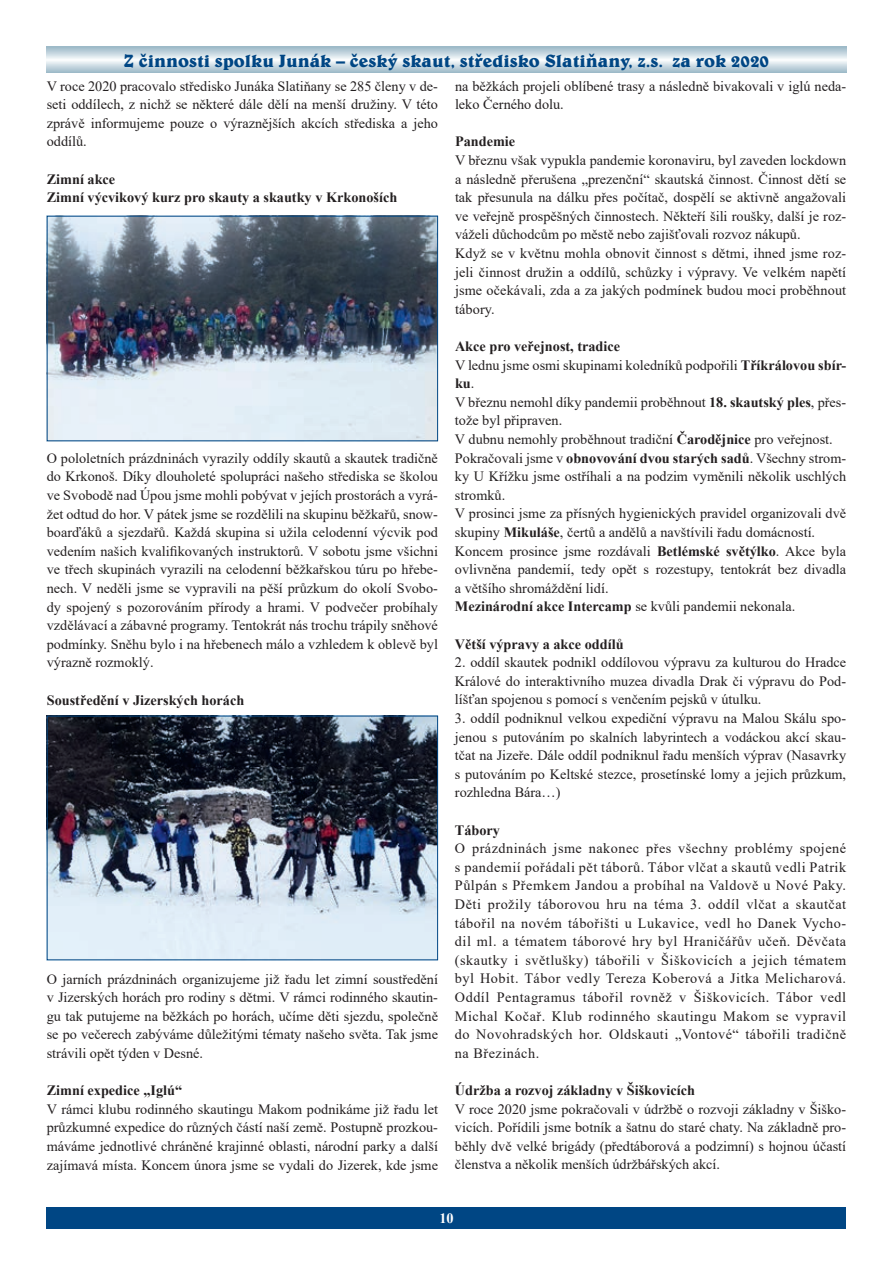
<style>
.page{position:relative;width:893px;height:1263px;background:#fff}
.page>*{position:absolute;margin:0;border:0;box-sizing:border-box;transform-origin:0 0}
.t1{font:700 18px "Belwe AT";color:#004684}
.t2{font:14.25px/18.6px "Times New Roman";color:#231f20;text-align:justify}
.t3{font:700 14.25px/18.6px "Times New Roman";color:#231f20}
.t4{font:700 14.25px "Times New Roman";color:#fff}
.s1{font-weight:700}
</style>
<div class="page">
<div style="left:47px;top:1208px;width:799px;height:21px;background:#004684"></div>
<svg style="left:47px;top:47px;width:799px;height:25px"></svg>
<img style="left:49px;top:218px;width:387px;height:221px">
<div style="left:47px;top:216px;width:391px;height:225px;border:1px solid #004684"></div>
<img style="left:49px;top:718px;width:387px;height:240px">
<div style="left:47px;top:716px;width:391px;height:244px;border:1px solid #004684"></div>
<p class="t1" style="left:124px;top:49px;width:646px">Z činnosti spolku Junák – český skaut, středisko Slatiňany, z.s. za rok 2020</p>
<p class="t2" style="left:47px;top:76px;width:393px">V roce 2020 pracovalo středisko Junáka Slatiňany se 285 členy v de&shy;seti oddílech, z nichž se některé dále dělí na menší družiny. V této zprávě informujeme pouze o výraznějších akcích střediska a jeho oddílů.</p>
<p class="t3" style="left:47px;top:169px;width:352px">Zimní akce<br>Zimní výcvikový kurz pro skauty a skautky v Krkonoších</p>
<p class="t2" style="left:455px;top:76px;width:393px">na běžkách projeli oblíbené trasy a následně bivakovali v iglú neda&shy;leko Černého dolu.</p>
<p class="t3" style="left:455px;top:132px;width:62px">Pandemie</p>
<p class="t2" style="left:455px;top:150px;width:393px;text-align:left">V březnu však vypukla pandemie koronaviru, byl zaveden lockdown a následně přerušena „prezenční“ skautská činnost. Činnost dětí se tak přesunula na dálku přes počítač, dospělí se aktivně angažovali ve veřejně prospěšných činnostech. Někteří šili roušky, další je roz&shy;váželi důchodcům po městě nebo zajišťovali rozvoz nákupů.<br>Když se v květnu mohla obnovit činnost s dětmi, ihned jsme roz&shy;jeli činnost družin a oddílů, schůzky i výpravy. Ve velkém napětí jsme očekávali, zda a za jakých podmínek budou moci proběhnout tábory.</p>
<p class="t2" style="left:455px;top:336px;width:393px;text-align:left"><span class="s1">Akce pro veřejnost, tradice<br></span>V lednu jsme osmi skupinami koledníků podpořili <span class="s1">Tříkrálovou sbír&shy;ku</span>.<br>V březnu nemohl díky pandemii proběhnout <span class="s1">18. skautský ples</span>, přes&shy;tože byl připraven.<br>V dubnu nemohly proběhnout tradiční <span class="s1">Čarodějnice</span> pro veřejnost.<br>Pokračovali jsme v <span class="s1">obnovování dvou starých sadů</span>. Všechny strom&shy;ky U Křížku jsme ostříhali a na podzim vyměnili několik uschlých stromků.<br>V prosinci jsme za přísných hygienických pravidel organizovali dvě skupiny <span class="s1">Mikuláše</span>, čertů a andělů a navštívili řadu domácností.<br>Koncem prosince jsme rozdávali <span class="s1">Betlémské světýlko</span>. Akce byla ovlivněna pandemií, tedy opět s rozestupy, tentokrát bez divadla a většího shromáždění lidí.<br><span class="s1">Mezinárodní akce Intercamp</span> se kvůli pandemii nekonala.</p>
<p class="t3" style="left:455px;top:634px;width:170px">Větší výpravy a akce oddílů</p>
<p class="t2" style="left:455px;top:653px;width:393px">2. oddíl skautek podnikl oddílovou výpravu za kulturou do Hradce Králové do interaktivního muzea divadla Drak či výpravu do Pod&shy;líšťan spojenou s pomocí s venčením pejsků v útulku.</p>
<p class="t2" style="left:455px;top:708px;width:393px">3. oddíl podniknul velkou expediční výpravu na Malou Skálu spo&shy;jenou s putováním po skalních labyrintech a vodáckou akcí skau&shy;tčat na Jizeře. Dále oddíl podniknul řadu menších výprav (Nasavrky s putováním po Keltské stezce, prosetínské lomy a jejich průzkum, rozhledna Bára…)</p>
<p class="t3" style="left:455px;top:820px;width:47px">Tábory</p>
<p class="t2" style="left:455px;top:839px;width:393px">O prázdninách jsme nakonec přes všechny problémy spojené s pandemií pořádali pět táborů. Tábor vlčat a skautů vedli Patrik Půlpán s Přemkem Jandou a probíhal na Valdově u Nové Paky.<br>Děti prožily táborovou hru na téma 3. oddíl vlčat a skautčat tábořil na novém tábořišti u Lukavice, vedl ho Danek Vycho&shy;dil ml. a tématem táborové hry byl Hraničářův učeň. Děvčata (skautky i světlušky) tábořili v Šiškovicích a jejich tématem byl Hobit. Tábor vedly Tereza Koberová a Jitka Melicharová.<br>Oddíl Pentagramus tábořil rovněž v Šiškovicích. Tábor vedl Michal Kočař. Klub rodinného skautingu Makom se vypravil do Novohradských hor. Oldskauti „Vontové“ tábořili tradičně na Březinách.</p>
<p class="t3" style="left:455px;top:1080px;width:242px">Údržba a rozvoj základny v Šiškovicích</p>
<p class="t2" style="left:455px;top:1099px;width:393px">V roce 2020 jsme pokračovali v údržbě o rozvoji základny v Šiško&shy;vicích. Pořídili jsme botník a šatnu do staré chaty. Na základně pro&shy;běhly dvě velké brigády (předtáborová a podzimní) s hojnou účastí členstva a několik menších údržbářských akcí.</p>
<p class="t2" style="left:47px;top:448px;width:393px">O pololetních prázdninách vyrazily oddíly skautů a skautek tradičně do Krkonoš. Díky dlouholeté spolupráci našeho střediska se školou ve Svobodě nad Úpou jsme mohli pobývat v jejích prostorách a vyrá&shy;žet odtud do hor. V pátek jsme se rozdělili na skupinu běžkařů, snow&shy;boarďáků a sjezdařů. Každá skupina si užila celodenní výcvik pod vedením našich kvalifikovaných instruktorů. V sobotu jsme všichni ve třech skupinách vyrazili na celodenní běžkařskou túru po hřebe&shy;nech. V neděli jsme se vypravili na pěší průzkum do okolí Svobo&shy;dy spojený s pozorováním přírody a hrami. V podvečer probíhaly vzdělávací a zábavné programy. Tentokrát nás trochu trápily sněhové podmínky. Sněhu bylo i na hřebenech málo a vzhledem k oblevě byl výrazně rozmoklý.</p>
<p class="t3" style="left:47px;top:690px;width:199px">Soustředění v Jizerských horách</p>
<p class="t2" style="left:47px;top:969px;width:393px">O jarních prázdninách organizujeme již řadu let zimní soustředění v Jizerských horách pro rodiny s dětmi. V rámci rodinného skautin&shy;gu tak putujeme na běžkách po horách, učíme děti sjezdu, společně se po večerech zabýváme důležitými tématy našeho světa. Tak jsme strávili opět týden v Desné.</p>
<p class="t3" style="left:47px;top:1081px;width:137px">Zimní expedice „Iglú“</p>
<p class="t2" style="left:47px;top:1099px;width:393px">V rámci klubu rodinného skautingu Makom podnikáme již řadu let průzkumné expedice do různých částí naší země. Postupně prozkou&shy;máváme jednotlivé chráněné krajinné oblasti, národní parky a další zajímavá místa. Koncem února jsme se vydali do Jizerek, kde jsme</p>
<p class="t4" style="left:439px;top:1208px;width:16px">10</p>
</div>
